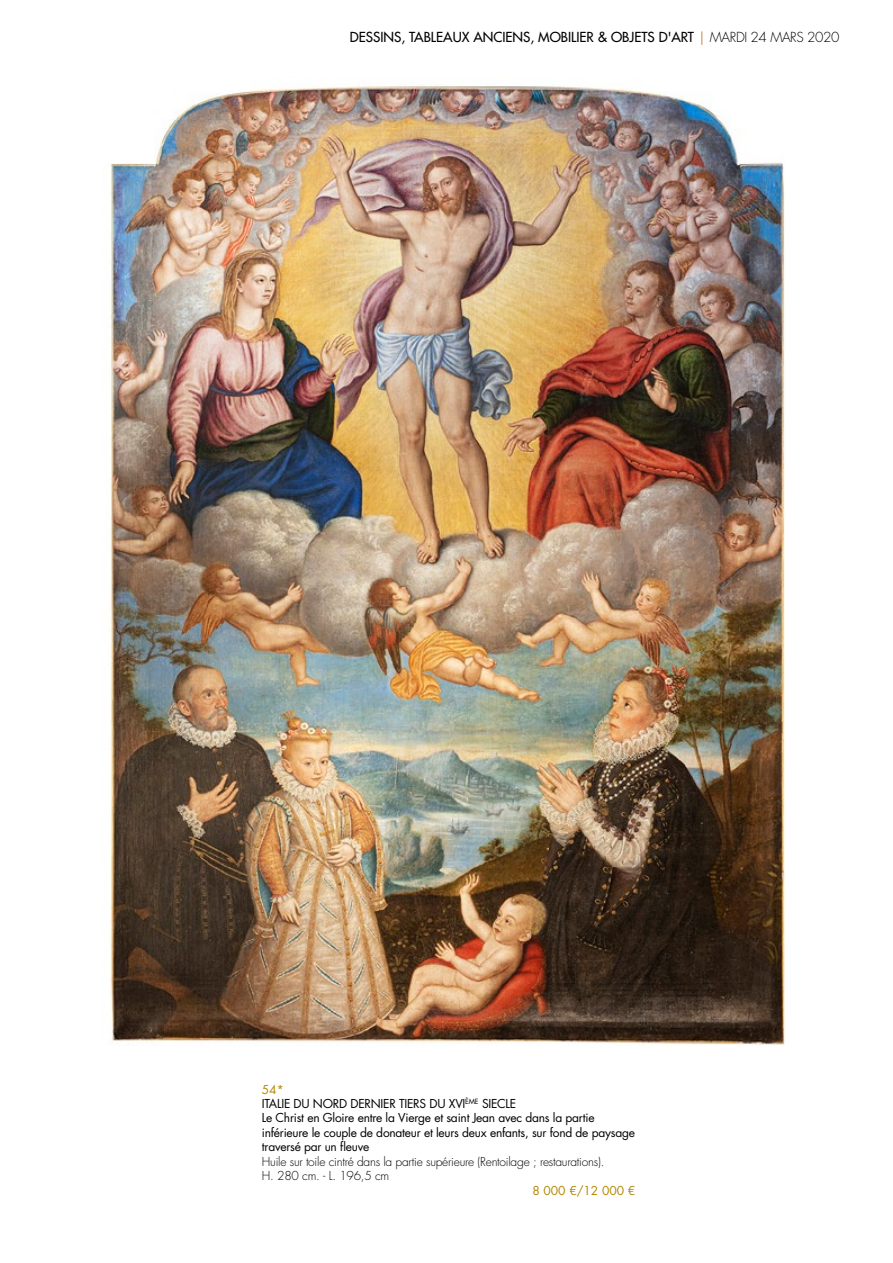
<style>
.page{position:relative;width:893px;height:1263px;background:#fff}
.page>*{position:absolute;margin:0;border:0;box-sizing:border-box;transform-origin:0 0}
.t1{font:13.5px "Futura";color:#000}
.t2{font:12px/14.4px "Futura Std";letter-spacing:-.02em;color:#000}
.t3{font:300 12px/14.4px "Futura Std";letter-spacing:-.02em;color:#000}
.t4{font:12px "Futura Std";color:#b28800}
.s1{font-family:"Futura Std";color:#c29558}
.s2{font-family:"Futura CE";font-weight:300}
.s3{color:#b28800}
</style>
<div class="page">
<img style="left:110px;top:83px;width:675px;height:962px">
<p class="t1" style="left:350px;top:28px;width:491px">DESSINS, TABLEAUX ANCIENS, MOBILIER &amp; OBJETS D'ART <span class="s1">|</span> <span class="s2">MARDI 24 MARS 2020</span></p>
<p class="t2" style="left:262px;top:1082px;width:375px"><span class="s3">54*<br></span>ITALIE DU NORD DERNIER TIERS DU XVI<sup>ÈME</sup> SIECLE<br>Le Christ en Gloire entre la Vierge et saint Jean avec dans la partie inférieure le couple de donateur et leurs deux enfants, sur fond de paysage traversé par un fleuve</p>
<p class="t3" style="left:262px;top:1154px;width:344px">Huile sur toile cintré dans la partie supérieure (Rentoilage ; restaurations).<br>H. 280 cm. - L. 196,5 cm</p>
<p class="t4" style="left:532px;top:1182px;width:104px">8 000 €/12 000 €</p>
</div>
